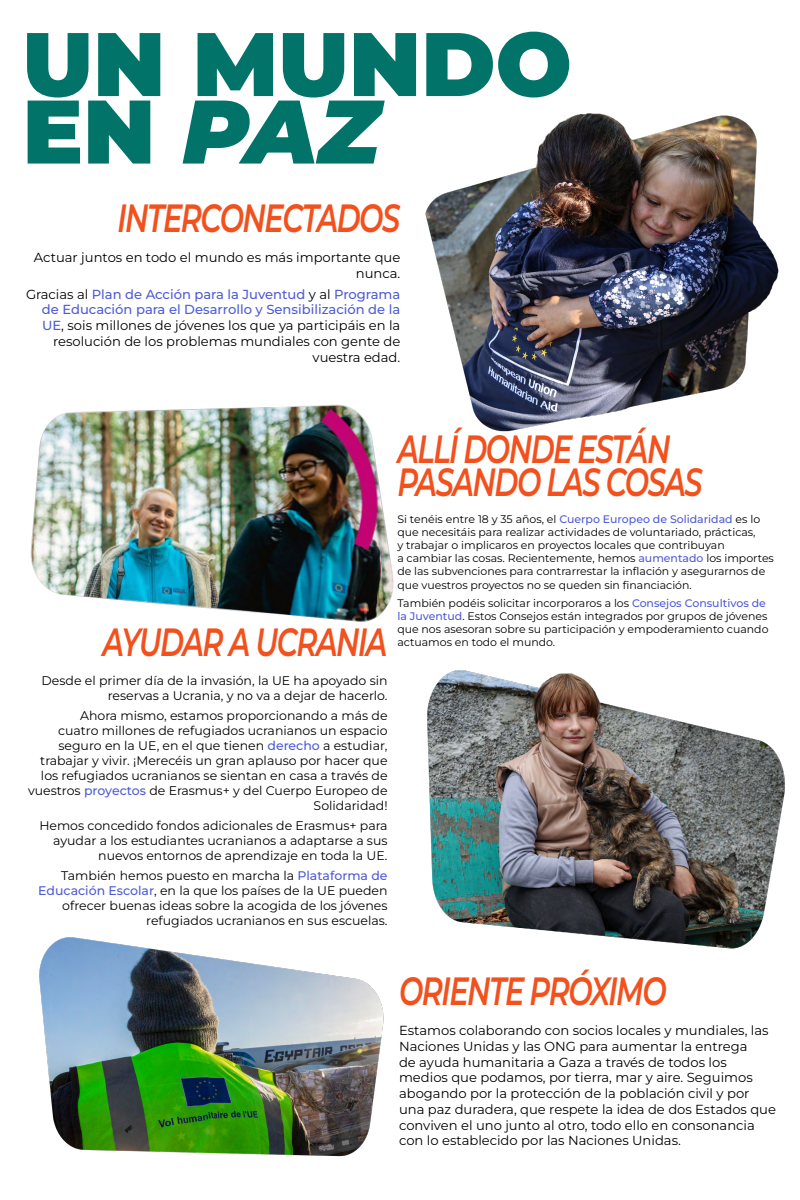
<style>
.page{position:relative;width:800px;height:1200px;background:#fff}
.page>*{position:absolute;margin:0;border:0;box-sizing:border-box;transform-origin:0 0}
.h2_6{font:900 90px/67.5px "Montserrat";color:#027369}
.h3_6{font:italic 600 39.38px/32.5px "Montserrat";letter-spacing:-.05em;color:#f2511d;scale:.73 1}
.h3_6_r{font:italic 600 39.38px "Montserrat";letter-spacing:-.05em;color:#f2511d;scale:.73 1}
.p2{font:13.12px/15.8px "Montserrat";color:#000}
.p2_r{font:13.12px/15.8px "Montserrat";color:#000;text-align:right}
.p2_r-2{font:12.5px/15px "Montserrat";color:#000;text-align:right}
.p2-2{font:10.94px/13.1px "Montserrat";color:#000}
.s1{font-style:italic}
.s2{font-weight:500;color:#4f5cd6}
</style>
<div class="page">
<img style="left:425px;top:113px;width:354px;height:319px">
<img style="left:30px;top:404px;width:364px;height:218px">
<img style="left:427px;top:670px;width:358px;height:279px">
<img style="left:39px;top:937px;width:345px;height:220px">
<h2 class="h2_6" style="left:22px;top:25px;width:551px">UN MUNDO<br>EN <span class="s1">PAZ</span></h2>
<h3 class="h3_6_r" style="left:117px;top:191px;width:389px">INTERCONECTADOS</h3>
<p class="p2_r" style="left:34px;top:249px;width:368px">Actuar juntos en todo el mundo es más importante que nunca.</p>
<p class="p2_r" style="left:26px;top:286px;width:376px">Gracias al <span class="s2">Plan de Acción para la Juventud</span> y al <span class="s2">Programa de Educación para el Desarrollo y Sensibilización de la UE</span>, sois millones de jóvenes los que ya participáis en la resolución de los problemas mundiales con gente de vuestra edad.</p>
<h3 class="h3_6" style="left:397px;top:431px;width:420px">ALLÍ DONDE ESTÁN<br>PASANDO LAS COSAS</h3>
<p class="p2-2" style="left:397px;top:512px;width:378px">Si tenéis entre 18 y 35 años, el <span class="s2">Cuerpo Europeo de Solidaridad</span> es lo que necesitáis para realizar actividades de voluntariado, prácticas,<br>y trabajar o implicaros en proyectos locales que contribuyan<br>a cambiar las cosas. Recientemente, hemos <span class="s2">aumentado</span> los importes de las subvenciones para contrarrestar la inflación y asegurarnos de que vuestros proyectos no se queden sin financiación.</p>
<p class="p2-2" style="left:397px;top:596px;width:373px">También podéis solicitar incorporaros a los <span class="s2">Consejos Consultivos de la Juventud</span>. Estos Consejos están integrados por grupos de jóvenes que nos asesoran sobre su participación y empoderamiento cuando</p>
<h3 class="h3_6_r" style="left:103px;top:614px;width:392px">AYUDAR A UCRANIA</h3>
<p class="p2-2" style="left:397px;top:635px;width:159px">actuamos en todo el mundo.</p>
<p class="p2_r-2" style="left:42px;top:672px;width:348px">Desde el primer día de la invasión, la UE ha apoyado sin reservas a Ucrania, y no va a dejar de hacerlo.</p>
<p class="p2_r-2" style="left:28px;top:707px;width:361px">Ahora mismo, estamos proporcionando a más de<br>cuatro millones de refugiados ucranianos un espacio seguro en la UE, en el que tienen <span class="s2">derecho</span> a estudiar, trabajar y vivir. ¡Merecéis un gran aplauso por hacer que los refugiados ucranianos se sientan en casa a través de vuestros <span class="s2">proyectos</span> de Erasmus+ y del Cuerpo Europeo de Solidaridad!</p>
<p class="p2_r-2" style="left:39px;top:817px;width:350px">Hemos concedido fondos adicionales de Erasmus+ para ayudar a los estudiantes ucranianos a adaptarse a sus nuevos entornos de aprendizaje en toda la UE.</p>
<p class="p2_r-2" style="left:38px;top:867px;width:351px">También hemos puesto en marcha la <span class="s2">Plataforma de Educación Escolar</span>, en la que los países de la UE pueden ofrecer buenas ideas sobre la acogida de los jóvenes refugiados ucranianos en sus escuelas.</p>
<h3 class="h3_6" style="left:399px;top:973px;width:368px">ORIENTE PRÓXIMO</h3>
<p class="p2" style="left:399px;top:1022px;width:379px">Estamos colaborando con socios locales y mundiales, las Naciones Unidas y las ONG para aumentar la entrega<br>de ayuda humanitaria a Gaza a través de todos los medios que podamos, por tierra, mar y aire. Seguimos abogando por la protección de la población civil y por una paz duradera, que respete la idea de dos Estados que conviven el uno junto al otro, todo ello en consonancia con lo establecido por las Naciones Unidas.</p>
</div>
